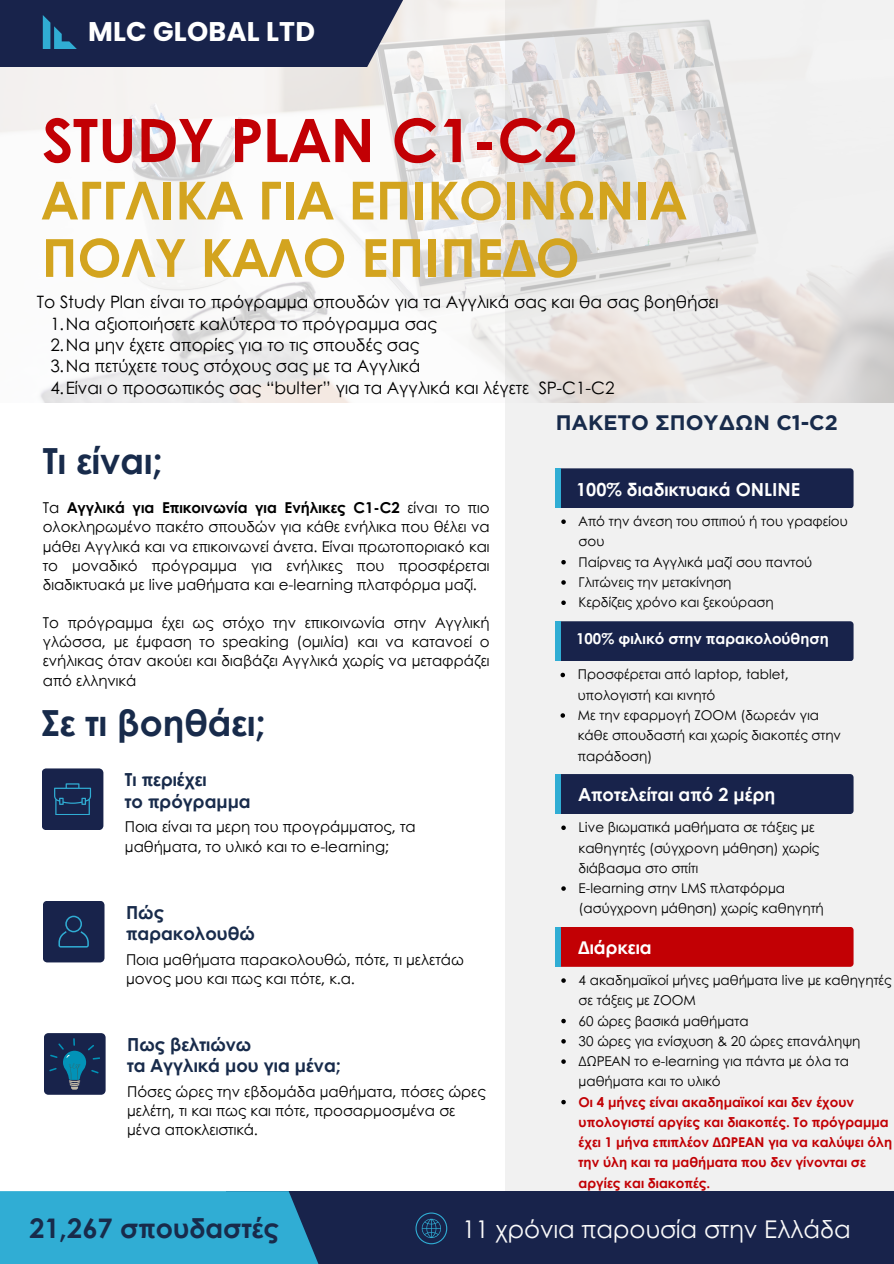
<style>
.page{position:relative;width:894px;height:1264px;background:#fff}
.page>*{position:absolute;margin:0;border:0;box-sizing:border-box;transform-origin:0 0}
.t1{font:700 60px "Century Gothic";color:#c20004}
.t2{font:700 52.5px/57.3px "Century Gothic";color:#d3a41f}
.t3{font:700 36px "Century Gothic";color:#182b4b}
.t4{font:700 27px "Century Gothic";color:#182b4b}
.t5{font:700 27px "Poppins";letter-spacing:.01em;color:#fff}
.t6{font:24.45px "Century Gothic";color:#fafafa}
.t7{font:700 21px "Gotham";color:#182b4b}
.t8{font:700 18px "Century Gothic";color:#182b4b}
.t9{font:700 18px "Century Gothic";color:#fff}
.t10{font:17.1px "Century Gothic";color:#000}
.t11{font:15px/19px "Century Gothic";color:#000}
.t12{font:700 15px "Century Gothic";color:#fff}
.t13{font:13.5px/20.2px "Century Gothic";color:#000}
.t14{font:700 13.5px/20.2px "Century Gothic";color:#c20004}
.s1{font-weight:700}
</style>
<div class="page">
<div style="left:505px;top:0;width:388px;height:1263px;background:#f1f1f1"></div>
<div style="left:226px;top:1191px;width:667px;height:72px;background:#18234b"></div>
<svg style="left:0;top:1191px;width:448px;height:72px;fill:#30add4"></svg>
<svg style="left:415px;top:1212px;width:32px;height:31px"></svg>
<div style="left:555px;top:926px;width:298px;height:40px;background:#c20004;border-radius:3px"></div>
<div style="left:555px;top:926px;width:6px;height:40px;background:#30add4"></div>
<div style="left:555px;top:774px;width:298px;height:40px;background:#18234b;border-radius:3px"></div>
<div style="left:555px;top:774px;width:6px;height:40px;background:#30add4"></div>
<div style="left:555px;top:621px;width:298px;height:40px;background:#18234b;border-radius:3px"></div>
<div style="left:555px;top:621px;width:6px;height:40px;background:#30add4"></div>
<div style="left:555px;top:468px;width:298px;height:40px;background:#18234b;border-radius:3px"></div>
<div style="left:555px;top:468px;width:6px;height:40px;background:#30add4"></div>
<svg style="left:43px;top:901px;width:61px;height:61px;background:#192951"></svg>
<svg style="left:42px;top:768px;width:61px;height:62px;background:#1b2e55"></svg>
<img style="left:0;top:0;width:893px;height:403px">
<div style="left:0;top:0;width:446px;height:67px;background:#18234b"></div>
<svg style="left:43px;top:15px;width:34px;height:34px"></svg>
<svg style="left:44px;top:1033px;width:62px;height:61px;background:#1a385e"></svg>
<svg style="left:561px;top:978px;width:4px;height:4px"></svg>
<svg style="left:561px;top:1018px;width:4px;height:5px"></svg>
<svg style="left:561px;top:1039px;width:4px;height:4px"></svg>
<svg style="left:561px;top:1059px;width:4px;height:4px"></svg>
<svg style="left:561px;top:1099px;width:4px;height:5px"></svg>
<svg style="left:561px;top:825px;width:4px;height:5px"></svg>
<svg style="left:561px;top:886px;width:4px;height:4px"></svg>
<svg style="left:561px;top:519px;width:4px;height:5px"></svg>
<svg style="left:561px;top:560px;width:4px;height:4px"></svg>
<svg style="left:561px;top:580px;width:4px;height:4px"></svg>
<svg style="left:561px;top:600px;width:4px;height:5px"></svg>
<svg style="left:560px;top:672px;width:5px;height:5px"></svg>
<svg style="left:560px;top:713px;width:5px;height:4px"></svg>
<p class="t5" style="left:88px;top:13px;width:228px">MLC GLOBAL LTD</p>
<p class="t1" style="left:42px;top:95px;width:537px">STUDY PLAN C1-C2</p>
<p class="t2" style="left:42px;top:169px;width:646px">ΑΓΓΛΙΚΑ ΓΙΑ ΕΠΙΚΟΙΝΩΝΙΑ<br>ΠΟΛΥ ΚΑΛΟ ΕΠΙΠΕΔΟ</p>
<p class="t10" style="left:37px;top:289px;width:683px">Το Study Plan είναι το πρόγραμμα σπουδών για τα Αγγλικά σας και θα σας βοηθήσει</p>
<p class="t10" style="left:50px;top:310px;width:388px">1.Να αξιοποιήσετε καλύτερα το πρόγραμμα σας</p>
<p class="t10" style="left:50px;top:332px;width:370px">2.Να μην έχετε απορίες για το τις σπουδές σας</p>
<p class="t10" style="left:50px;top:353px;width:371px">3.Να πετύχετε τους στόχους σας με τα Αγγλικά</p>
<p class="t10" style="left:50px;top:374px;width:565px">4.Είναι ο προσωπικός σας “bulter” για τα Αγγλικά και λέγετε SP-C1-C2</p>
<h2 class="t3" style="left:43px;top:434px;width:121px">Τι είναι;</h2>
<p class="t11" style="left:43px;top:497px;width:448px;text-align:justify">Τα <span class="s1">Αγγλικά για Επικοινωνία για Ενήλικες C1-C2</span> είναι το πιο ολοκληρωμένο πακέτο σπουδών για κάθε ενήλικα που θέλει να μάθει Αγγλικά και να επικοινωνεί άνετα. Είναι πρωτοποριακό και το μοναδικό πρόγραμμα για ενήλικες που προσφέρεται διαδικτυακά με live μαθήματα και e-learning πλατφόρμα μαζί.</p>
<p class="t11" style="left:43px;top:612px;width:448px;text-align:justify">Το πρόγραμμα έχει ως στόχο την επικοινωνία στην Αγγλική γλώσσα, με έμφαση το speaking (ομιλία) και να κατανοεί ο ενήλικας όταν ακούει και διαβάζει Αγγλικά χωρίς να μεταφράζει από ελληνικά</p>
<h2 class="t3" style="left:42px;top:695px;width:225px">Σε τι βοηθάει;</h2>
<p class="t8" style="left:125px;top:766px;width:83px">Τι περιέχει</p>
<p class="t8" style="left:125px;top:787px;width:127px">το πρόγραμμα</p>
<p class="t11" style="left:125px;top:816px;width:292px">Ποια είναι τα μερη του προγράμματος, τα μαθήματα, το υλικό και το e-learning;</p>
<p class="t8" style="left:126px;top:898px;width:39px">Πώς</p>
<p class="t8" style="left:126px;top:920px;width:130px">παρακολουθώ</p>
<p class="t11" style="left:126px;top:949px;width:339px">Ποια μαθήματα παρακολουθώ, πότε, τι μελετάω μονος μου και πως και πότε, κ.α.</p>
<p class="t8" style="left:127px;top:1030px;width:126px">Πως βελτιώνω</p>
<p class="t8" style="left:127px;top:1052px;width:215px">τα Αγγλικά μου για μένα;</p>
<p class="t11" style="left:127px;top:1081px;width:360px">Πόσες ώρες την εβδομάδα μαθήματα, πόσες ώρες μελέτη, τι και πως και πότε, προσαρμοσμένα σε μένα αποκλειστικά.</p>
<p class="t7" style="left:555px;top:410px;width:283px">ΠΑΚΕΤΟ ΣΠΟΥΔΩΝ C1-C2</p>
<p class="t9" style="left:576px;top:475px;width:225px">100% διαδικτυακά ONLINE</p>
<p class="t13" style="left:578px;top:510px;width:270px">Από την άνεση του σπιτιού ή του γραφείου σου</p>
<p class="t13" style="left:578px;top:551px;width:235px">Παίρνεις τα Αγγλικά μαζί σου παντού</p>
<p class="t13" style="left:578px;top:571px;width:154px">Γλιτώνεις την μετακίνηση</p>
<p class="t13" style="left:578px;top:591px;width:196px">Κερδίζεις χρόνο και ξεκούραση</p>
<p class="t12" style="left:576px;top:627px;width:254px">100% φιλικό στην παρακολούθηση</p>
<p class="t13" style="left:577px;top:664px;width:212px">Προσφέρεται από laptop, tablet, υπολογιστή και κινητό</p>
<p class="t13" style="left:577px;top:704px;width:264px">Με την εφαρμογή ΖΟΟΜ (δωρεάν για κάθε σπουδαστή και χωρίς διακοπές στην παράδοση)</p>
<p class="t9" style="left:578px;top:781px;width:198px">Αποτελείται από 2 μέρη</p>
<p class="t13" style="left:578px;top:816px;width:242px">Live βιωματικά μαθήματα σε τάξεις με καθηγητές (σύγχρονη μάθηση) χωρίς διάβασμα στο σπίτι</p>
<h6 class="t13" style="left:578px;top:877px;width:246px">E-learning στην LMS πλατφόρμα (ασύγχρονη μάθηση) χωρίς καθηγητή</h6>
<p class="t9" style="left:578px;top:933px;width:75px">Διάρκεια</p>
<h3 class="t13" style="left:578px;top:969px;width:314px">4 ακαδημαϊκοί μήνες μαθήματα live με καθηγητές σε τάξεις με ΖΟΟΜ</h3>
<h1 class="t13" style="left:578px;top:1009px;width:171px">60 ώρες βασικά μαθήματα</h1>
<p class="t13" style="left:578px;top:1030px;width:283px">30 ώρες για ενίσχυση &amp; 20 ώρες επανάληψη</p>
<p class="t13" style="left:578px;top:1050px;width:272px">ΔΩΡΕΑΝ το e-learning για πάντα με όλα τα μαθήματα και το υλικό</p>
<p class="t14" style="left:578px;top:1090px;width:315px">Οι 4 μήνες είναι ακαδημαϊκοί και δεν έχουν υπολογιστεί αργίες και διακοπές. Το πρόγραμμα έχει 1 μήνα επιπλέον ΔΩΡΕΑΝ για να καλύψει όλη την ύλη και τα μαθήματα που δεν γίνονται σε αργίες και διακοπές.</p>
<p class="t4" style="left:29px;top:1208px;width:251px">21,267 σπουδαστές</p>
<p class="t6" style="left:462px;top:1210px;width:390px">11 χρόνια παρουσία στην Ελλάδα</p>
</div>
